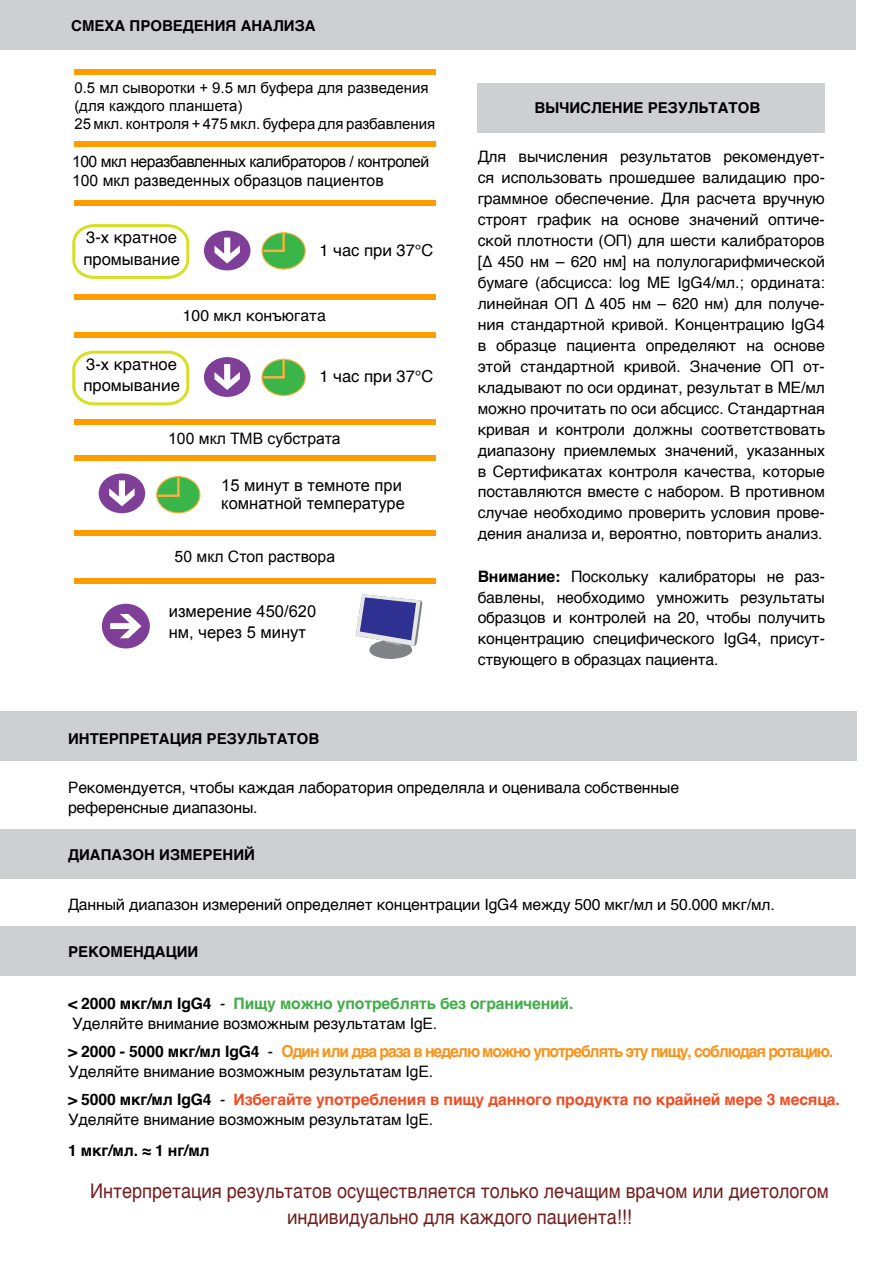
<style>
.page{position:relative;width:893px;height:1263px;background:#fff}
.page>*{position:absolute;margin:0;border:0;box-sizing:border-box;transform-origin:0 0}
.t1{font:20.1px/25.5px "Helvetica";color:#721f1e;text-align:center;scale:.89 1}
.t2{font:700 16.5px "Helvetica";letter-spacing:-.07em;color:#f7941e;scale:.95 1}
.t3{font:16.5px/18px "Arial";color:#000}
.t4{font:16.5px/21.6px "Helvetica";color:#000}
.t5{font:15.75px/21px "Helvetica";letter-spacing:-.01em;color:#000}
.t6{font:700 15.75px/28.5px "Helvetica";letter-spacing:-.01em;color:#f04c23}
.t7{font:15.75px/19.5px "Arial";letter-spacing:-.03em;color:#000}
.t8{font:15.75px "Arial";letter-spacing:-.01em;color:#000}
.t9{font:700 15.75px "Helvetica";letter-spacing:-.01em;color:#000}
.t10{font:15px/18px "Arial";color:#000}
.t11{font:700 15px "Helvetica";color:#000}
.s1{font-weight:700}
.s2{font-weight:700;color:#41ad49}
.s3{font-size:15.75px;color:#000}
.s4{font-weight:400;font-size:15.75px;color:#000}
.s5{font-weight:400;color:#000}
.s6{color:#000}
</style>
<div class="page">
<div style="left:0;top:711px;width:856px;height:50px;background:#cecfd1"></div>
<div style="left:0;top:829px;width:856px;height:50px;background:#cecfd1"></div>
<div style="left:0;top:926px;width:856px;height:50px;background:#cecfd1"></div>
<div style="left:0;top:0;width:856px;height:50px;background:#cecfd1"></div>
<svg style="left:356px;top:594px;width:66px;height:65px"></svg>
<div style="left:157px;top:477px;width:43px;height:36px;background:#39b54a;border-radius:50%"></div>
<div style="left:156px;top:476px;width:45px;height:37px;border:1px solid #fbb040;border-radius:50%"></div>
<hr style="left:177px;top:478px;width:3px;height:18px;background:#fbb040">
<hr style="left:158px;top:494px;width:21px;height:3px;background:#fbb040">
<svg style="left:99px;top:473px;width:46px;height:40px"></svg>
<svg style="left:102px;top:604px;width:48px;height:44px"></svg>
<div style="left:74px;top:295px;width:361px;height:5px;background:#ff9d00"></div>
<div style="left:74px;top:142px;width:361px;height:5px;background:#ff9d00"></div>
<div style="left:74px;top:200px;width:361px;height:6px;background:#ff9d00"></div>
<div style="left:74px;top:69px;width:361px;height:5px;background:#ff9d00"></div>
<div style="left:74px;top:332px;width:361px;height:6px;background:#ff9d00"></div>
<div style="left:74px;top:419px;width:361px;height:6px;background:#ff9d00"></div>
<div style="left:74px;top:455px;width:361px;height:5px;background:#ff9d00"></div>
<div style="left:74px;top:530px;width:361px;height:5px;background:#ff9d00"></div>
<div style="left:74px;top:578px;width:361px;height:6px;background:#ff9d00"></div>
<div style="left:478px;top:83px;width:347px;height:50px;background:#cecfd1"></div>
<svg style="left:72px;top:224px;width:118px;height:55px"></svg>
<div style="left:262px;top:233px;width:43px;height:36px;background:#39b54a;border-radius:50%"></div>
<div style="left:261px;top:232px;width:45px;height:38px;border:1px solid #fbb040;border-radius:50%"></div>
<hr style="left:282px;top:233px;width:3px;height:18px;background:#fbb040">
<hr style="left:263px;top:250px;width:22px;height:2px;background:#fbb040">
<svg style="left:204px;top:231px;width:46px;height:39px"></svg>
<svg style="left:72px;top:350px;width:118px;height:56px"></svg>
<div style="left:262px;top:359px;width:43px;height:36px;background:#39b54a;border-radius:50%"></div>
<div style="left:261px;top:359px;width:45px;height:37px;border:1px solid #fbb040;border-radius:50%"></div>
<hr style="left:282px;top:359px;width:3px;height:18px;background:#fbb040">
<hr style="left:263px;top:376px;width:22px;height:3px;background:#fbb040">
<svg style="left:204px;top:357px;width:46px;height:40px"></svg>
<p class="t11" style="left:71px;top:13px;width:246px">СМЕХА ПРОВЕДЕНИЯ АНАЛИЗА</p>
<p class="t10" style="left:74px;top:79px;width:363px">0.5 мл сыворотки + 9.5 мл буфера для разведения (для каждого планшета)<br>25 мкл. контроля + 475 мкл. буфера для разбавления</p>
<p class="t7" style="left:72px;top:152px;width:359px">100 мкл неразбавленных калибраторов / контролей<br>100 мкл разведенных образцов пациентов</p>
<p class="t4" style="left:83px;top:227px;width:98px">3-х кратное промывание</p>
<p class="t4" style="left:319px;top:240px;width:116px">1 час при 37°С</p>
<p class="t5" style="left:183px;top:305px;width:144px">100 мкл конъюгата</p>
<p class="t4" style="left:83px;top:354px;width:98px">3-х кратное промывание</p>
<p class="t8" style="left:168px;top:428px;width:174px">100 мкл TMB субстрата</p>
<p class="t4" style="left:319px;top:366px;width:116px">1 час при 37°С</p>
<p class="t3" style="left:221px;top:476px;width:185px">15 минут в темноте при комнатной температуре</p>
<p class="t8" style="left:175px;top:546px;width:162px">50 мкл Стоп раствора</p>
<p class="t3" style="left:169px;top:601px;width:149px;line-height:21px">измерение 450/620 нм, через 5 минут</p>
<p class="t11" style="left:534px;top:96px;width:227px">ВЫЧИСЛЕНИЕ РЕЗУЛЬТАТОВ</p>
<p class="t5" style="left:478px;top:146px;width:349px;text-align:justify">Для вычисления результатов рекомендует&shy;ся использовать прошедшее валидацию про&shy;граммное обеспечение. Для расчета вручную строят график на основе значений оптиче&shy;ской плотности (ОП) для шести калибраторов [∆ 450 нм – 620 нм] на полулогарифмической бумаге (абсцисса: log МЕ IgG4/мл.; ордината: линейная ОП ∆ 405 нм – 620 нм) для получе&shy;ния стандартной кривой. Концентрацию IgG4 в образце пациента определяют на основе этой стандартной кривой. Значение ОП от&shy;кладывают по оси ординат, результат в МЕ/мл можно прочитать по оси абсцисс. Стандартная кривая и контроли должны соответствовать диапазону приемлемых значений, указанных в Сертификатах контроля качества, которые поставляются вместе с набором. В противном случае необходимо проверить условия прове&shy;дения анализа и, вероятно, повторить анализ.</p>
<p class="t5" style="left:478px;top:566px;width:349px;text-align:justify"><span class="s1">Внимание:</span> Поскольку калибраторы не раз&shy;бавлены, необходимо умножить результаты образцов и контролей на 20, чтобы получить концентрацию специфического IgG4, присут&shy;ствующего в образцах пациента.</p>
<p class="t11" style="left:68px;top:726px;width:253px">ИНТЕРПРЕТАЦИЯ РЕЗУЛЬТАТОВ</p>
<p class="t5" style="left:68px;top:778px;width:613px;line-height:19.5px">Рекомендуется, чтобы каждая лаборатория определяла и оценивала собственные референсные диапазоны.</p>
<p class="t11" style="left:68px;top:842px;width:189px">ДИАПАЗОН ИЗМЕРЕНИЙ</p>
<p class="t5" style="left:68px;top:895px;width:708px">Данный диапазон измерений определяет концентрации IgG4 между 500 мкг/мл и 50.000 мкг/мл.</p>
<p class="t11" style="left:68px;top:939px;width:132px">РЕКОМЕНДАЦИИ</p>
<p class="t5" style="left:68px;top:994px;width:507px;line-height:19.5px"><span class="s1">&lt; 2000 мкг/мл IgG4</span> - <span class="s2">Пищу можно употреблять без ограничений.<br></span>Уделяйте внимание возможным результатам IgE.</p>
<p class="t2" style="left:68px;top:1038px;width:807px"><span class="s3">&gt; 2000 - 5000 мкг/мл IgG4</span> <span class="s4">-</span> Один или два раза в неделю можно употреблять эту пищу, соблюдая ротацию.</p>
<p class="t6" style="left:68px;top:1057px;width:773px"><span class="s5">Уделяйте внимание возможным результатам IgE.<br></span><span class="s6">&gt; 5000 мкг/мл IgG4</span> <span class="s5">-</span> Избегайте употребления в пищу данного продукта по крайней мере 3 месяца.</p>
<p class="t5" style="left:68px;top:1109px;width:367px">Уделяйте внимание возможным результатам IgE.</p>
<p class="t9" style="left:68px;top:1138px;width:143px">1 мкг/мл. ≈ 1 нг/мл</p>
<p class="t1" style="left:90px;top:1179px;width:831px">Интерпретация результатов осуществляется только лечащим врачом или диетологом индивидуально для каждого пациента!!!</p>
</div>
